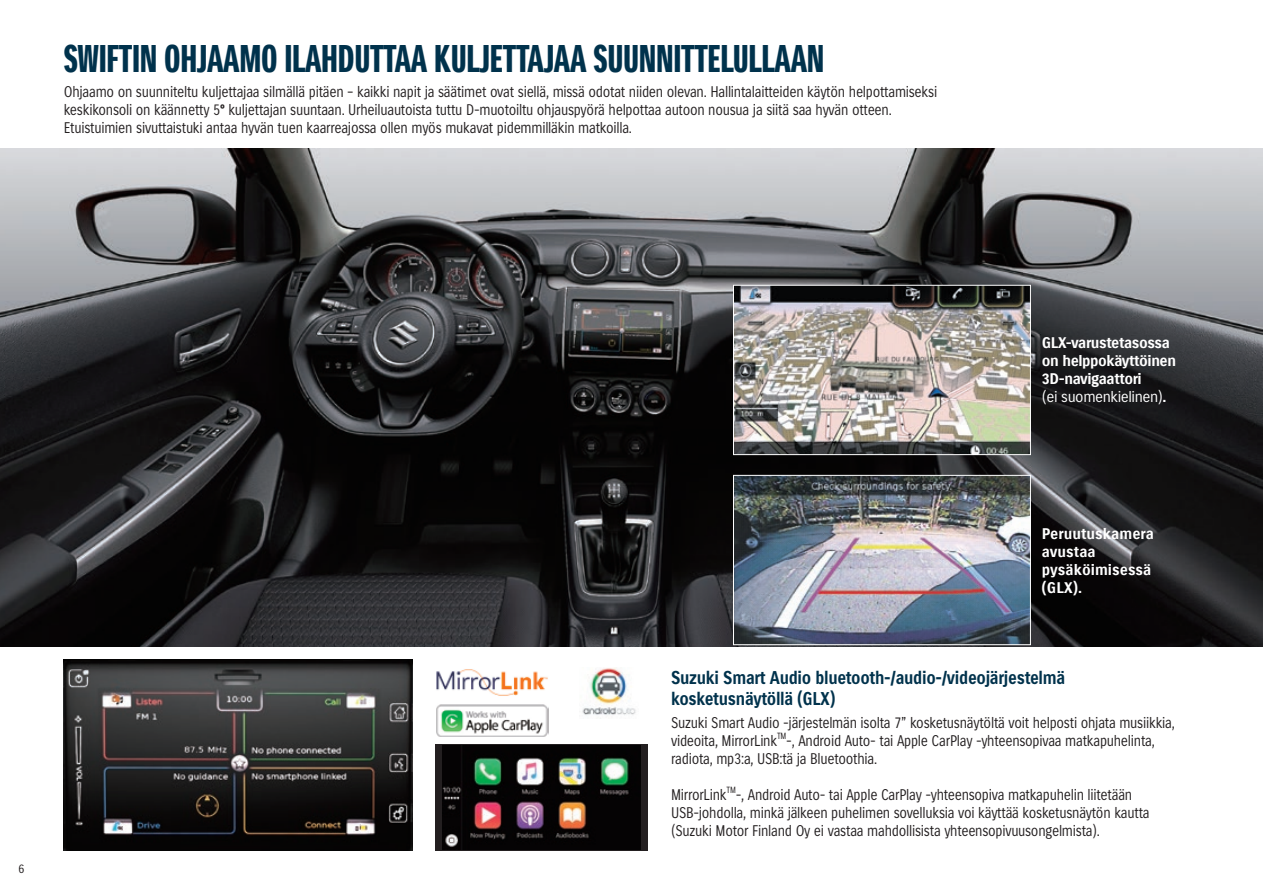
<style>
.page{position:relative;width:1263px;height:893px;background:#fff}
.page>*{position:absolute;margin:0;border:0;box-sizing:border-box;transform-origin:0 0}
.t1{font:37.5px "Suzuki Headline";letter-spacing:-.01em;color:#00324c;scale:.9 1}
.t2{font:700 18px/21px "Suzuki";letter-spacing:-.02em;color:#00324c;scale:.9 1}
.t3{font:15px/18px "Suzuki";letter-spacing:-.02em;color:#231f20;scale:.9 1}
.t4{font:15px/18px "Suzuki PRO Bold";letter-spacing:-.03em;color:#fff}
.t5{font:15px/18px "Suzuki PRO Bold";color:#fff}
.t6{font:15px "Suzuki";letter-spacing:-.03em;color:#fff}
.t7{font:12px "Suzuki";color:#231f20}
.s1{font-family:"Suzuki PRO Bold"}
</style>
<div class="page">
<img style="left:0;top:149px;width:1263px;height:497px">
<img style="left:64px;top:659px;width:348px;height:191px">
<div style="left:435px;top:744px;width:212px;height:106px;background:#231f20"></div>
<img style="left:442px;top:745px;width:198px;height:104px">
<img style="left:436px;top:669px;width:112px;height:27px">
<img style="left:582px;top:668px;width:54px;height:47px">
<img style="left:436px;top:704px;width:113px;height:33px">
<img style="left:735px;top:477px;width:294px;height:166px">
<div style="left:733px;top:475px;width:298px;height:170px;border:1px solid #fff"></div>
<img style="left:735px;top:287px;width:294px;height:166px">
<div style="left:733px;top:285px;width:298px;height:170px;border:1px solid #fff"></div>
<h1 class="t1" style="left:64px;top:38px;width:847px">SWIFTIN OHJAAMO ILAHDUTTAA KULJETTAJAA SUUNNITTELULLAAN</h1>
<p class="t3" style="left:64px;top:83px;width:972px">Ohjaamo on suunniteltu kuljettajaa silmällä pitäen – kaikki napit ja säätimet ovat siellä, missä odotat niiden olevan. Hallintalaitteiden käytön helpottamiseksi keskikonsoli on käännetty 5° kuljettajan suuntaan. Urheiluautoista tuttu D-muotoiltu ohjauspyörä helpottaa autoon nousua ja siitä saa hyvän otteen.<br>Etuistuimien sivuttaistuki antaa hyvän tuen kaarreajossa ollen myös mukavat pidemmilläkin matkoilla.</p>
<p class="t7" style="left:18px;top:862px;width:8px">6</p>
<p class="t4" style="left:1042px;top:334px;width:136px">GLX-varustetasossa on helppokäyttöinen<br>3D-navigaattori</p>
<p class="t6" style="left:1042px;top:388px;width:126px">(ei suomenkielinen)<span class="s1">.</span></p>
<p class="t5" style="left:1042px;top:525px;width:114px">Peruutuskamera avustaa pysäköimisessä (GLX).</p>
<p class="t2" style="left:671px;top:668px;width:439px">Suzuki Smart Audio bluetooth-/audio-/videojärjestelmä kosketusnäytöllä (GLX)</p>
<p class="t3" style="left:671px;top:714px;width:561px">Suzuki Smart Audio -järjestelmän isolta 7” kosketusnäytöltä voit helposti ohjata musiikkia, videoita, MirrorLink<sup>TM</sup>-, Android Auto- tai Apple CarPlay -yhteensopivaa matkapuhelinta, radiota, mp3:a, USB:tä ja Bluetoothia.</p>
<p class="t3" style="left:671px;top:786px;width:533px">MirrorLink<sup>TM</sup>-, Android Auto- tai Apple CarPlay -yhteensopiva matkapuhelin liitetään<br>USB-johdolla, minkä jälkeen puhelimen sovelluksia voi käyttää kosketusnäytön kautta (Suzuki Motor Finland Oy ei vastaa mahdollisista yhteensopivuusongelmista).</p>
</div>
